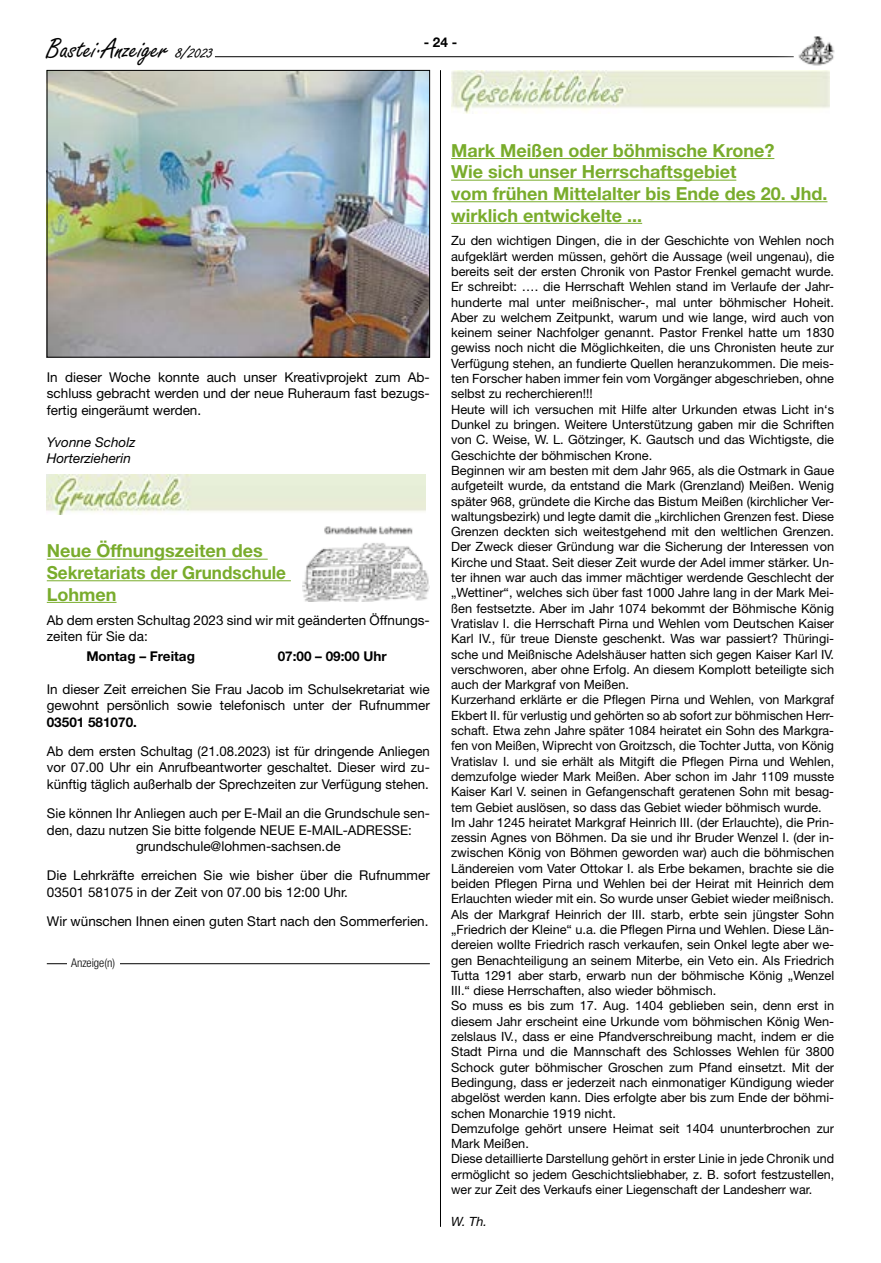
<style>
.page{position:relative;width:881px;height:1263px;background:#fff}
.page>*{position:absolute;margin:0;border:0;box-sizing:border-box;transform-origin:0 0}
.t1{font:28.5px "Freestyle Script";color:#000}
.t2{font:700 18px/21.6px "Helvetica Neue LT";color:#79ac2c}
.t3{font:13.5px/16.2px "Helvetica Neue LT";color:#000}
.t4{font:700 13.5px "Helvetica Neue LT";color:#000}
.t5{font:italic 13.5px/16.2px "Helvetica Neue LT";color:#000}
.t6{font:12.75px/15.3px "Helvetica Neue LT";color:#000}
.t7{font:italic 12.75px "Helvetica Neue LT";color:#000}
.t8{font:300 condensed 12px "Helvetica Neue LT";color:#000}
.s1{font-size:18px}
</style>
<div class="page">
<hr style="left:215px;top:56px;width:578px;height:1px;background:#000">
<hr style="left:440px;top:70px;width:1px;height:1157px;background:#000">
<div style="left:768px;top:5px;width:96px;height:91px;background:#fff"></div>
<img style="left:798px;top:36px;width:35px;height:29px">
<img style="left:451px;top:70px;width:378px;height:44px">
<hr style="left:451px;top:158px;width:323px;height:1px;background:#79ac2c">
<hr style="left:451px;top:180px;width:285px;height:1px;background:#79ac2c">
<hr style="left:451px;top:201px;width:376px;height:1px;background:#79ac2c">
<hr style="left:451px;top:223px;width:191px;height:1px;background:#79ac2c">
<img style="left:49px;top:72px;width:378px;height:283px">
<div style="left:47px;top:70px;width:382px;height:287px;border:1px solid #000"></div>
<img style="left:47px;top:474px;width:378px;height:40px">
<hr style="left:47px;top:559px;width:220px;height:1px;background:#79ac2c">
<hr style="left:47px;top:580px;width:244px;height:1px;background:#79ac2c">
<hr style="left:47px;top:602px;width:69px;height:1px;background:#79ac2c">
<img style="left:302px;top:526px;width:127px;height:76px">
<hr style="left:47px;top:963px;width:382px;height:1px;background:#000">
<div style="left:67px;top:959px;width:52px;height:7px;background:#fff"></div>
<h1 class="t1" style="left:47px;top:32px;width:167px">Bastei·Anzeiger <span class="s1">8/2023</span></h1>
<p class="t4" style="left:423px;top:34px;width:35px">- 24 -</p>
<p class="t3" style="left:47px;top:369px;width:384px;text-align:justify">In dieser Woche konnte auch unser Kreativprojekt zum Ab&shy;schluss gebracht werden und der neue Ruheraum fast bezugs&shy;fertig eingeräumt werden.</p>
<p class="t5" style="left:47px;top:434px;width:90px">Yvonne Scholz<br>Horterzieherin</p>
<h2 class="t2" style="left:47px;top:540px;width:241px">Neue Öffnungszeiten des<br>Sekretariats der Grundschule<br>Lohmen</h2>
<p class="t3" style="left:47px;top:612px;width:384px">Ab dem ersten Schultag 2023 sind wir mit geänderten Öffnungs&shy;zeiten für Sie da:</p>
<p class="t4" style="left:86px;top:648px;width:110px">Montag – Freitag</p>
<p class="t4" style="left:277px;top:648px;width:110px">07:00 – 09:00 Uhr</p>
<p class="t3" style="left:47px;top:681px;width:384px">In dieser Zeit erreichen Sie Frau Jacob im Schulsekretariat wie gewohnt persönlich sowie telefonisch unter der Rufnummer</p>
<p class="t4" style="left:47px;top:713px;width:92px">03501 581070.</p>
<p class="t3" style="left:47px;top:743px;width:384px;text-align:justify">Ab dem ersten Schultag (21.08.2023) ist für dringende Anliegen vor 07.00 Uhr ein Anrufbeantworter geschaltet. Dieser wird zu&shy;künftig täglich außerhalb der Sprechzeiten zur Verfügung stehen.</p>
<p class="t3" style="left:47px;top:805px;width:384px">Sie können Ihr Anliegen auch per E-Mail an die Grundschule sen-</p>
<p class="t3" style="left:47px;top:821px;width:366px">den, dazu nutzen Sie bitte folgende NEUE E-MAIL-ADRESSE:</p>
<p class="t3" style="left:136px;top:838px;width:206px">grundschule@lohmen-sachsen.de</p>
<p class="t3" style="left:47px;top:867px;width:384px">Die Lehrkräfte erreichen Sie wie bisher über die Rufnummer<br>03501 581075 in der Zeit von 07.00 bis 12:00 Uhr.</p>
<p class="t3" style="left:47px;top:913px;width:383px">Wir wünschen Ihnen einen guten Start nach den Sommerferien.</p>
<p class="t8" style="left:71px;top:956px;width:45px">Anzeige(n)</p>
<h2 class="t2" style="left:451px;top:139px;width:377px">Mark Meißen oder böhmische Krone?<br>Wie sich unser Herrschaftsgebiet<br>vom frühen Mittelalter bis Ende des 20. Jhd. wirklich entwickelte ...</h2>
<p class="t6" style="left:451px;top:233px;width:384px">Zu den wichtigen Dingen, die in der Geschichte von Wehlen noch aufgeklärt werden müssen, gehört die Aussage (weil ungenau), die bereits seit der ersten Chronik von Pastor Frenkel gemacht wurde.<br>Er schreibt: …. die Herrschaft Wehlen stand im Verlaufe der Jahr&shy;hunderte mal unter meißnischer-, mal unter böhmischer Hoheit.<br>Aber zu welchem Zeitpunkt, warum und wie lange, wird auch von keinem seiner Nachfolger genannt. Pastor Frenkel hatte um 1830 gewiss noch nicht die Möglichkeiten, die uns Chronisten heute zur Verfügung stehen, an fundierte Quellen heranzukommen. Die meis&shy;ten Forscher haben immer fein vom Vorgänger abgeschrieben, ohne selbst zu recherchieren!!!<br>Heute will ich versuchen mit Hilfe alter Urkunden etwas Licht in‘s Dunkel zu bringen. Weitere Unterstützung gaben mir die Schriften von C. Weise, W. L. Götzinger, K. Gautsch und das Wichtigste, die Geschichte der böhmischen Krone.<br>Beginnen wir am besten mit dem Jahr 965, als die Ostmark in Gaue aufgeteilt wurde, da entstand die Mark (Grenzland) Meißen. Wenig später 968, gründete die Kirche das Bistum Meißen (kirchlicher Ver&shy;waltungsbezirk) und legte damit die „kirchlichen Grenzen fest. Diese Grenzen deckten sich weitestgehend mit den weltlichen Grenzen.<br>Der Zweck dieser Gründung war die Sicherung der Interessen von Kirche und Staat. Seit dieser Zeit wurde der Adel immer stärker. Un&shy;ter ihnen war auch das immer mächtiger werdende Geschlecht der „Wettiner“, welches sich über fast 1000 Jahre lang in der Mark Mei&shy;ßen festsetzte. Aber im Jahr 1074 bekommt der Böhmische König Vratislav I. die Herrschaft Pirna und Wehlen vom Deutschen Kaiser Karl IV., für treue Dienste geschenkt. Was war passiert? Thüringi&shy;sche und Meißnische Adelshäuser hatten sich gegen Kaiser Karl IV. verschworen, aber ohne Erfolg. An diesem Komplott beteiligte sich auch der Markgraf von Meißen.<br>Kurzerhand erklärte er die Pflegen Pirna und Wehlen, von Markgraf Ekbert II. für verlustig und gehörten so ab sofort zur böhmischen Herr&shy;schaft. Etwa zehn Jahre später 1084 heiratet ein Sohn des Markgra&shy;fen von Meißen, Wiprecht von Groitzsch, die Tochter Jutta, von König Vratislav I. und sie erhält als Mitgift die Pflegen Pirna und Wehlen, demzufolge wieder Mark Meißen. Aber schon im Jahr 1109 musste Kaiser Karl V. seinen in Gefangenschaft geratenen Sohn mit besag&shy;tem Gebiet auslösen, so dass das Gebiet wieder böhmisch wurde.<br>Im Jahr 1245 heiratet Markgraf Heinrich III. (der Erlauchte), die Prin&shy;zessin Agnes von Böhmen. Da sie und ihr Bruder Wenzel I. (der in&shy;zwischen König von Böhmen geworden war) auch die böhmischen Ländereien vom Vater Ottokar I. als Erbe bekamen, brachte sie die beiden Pflegen Pirna und Wehlen bei der Heirat mit Heinrich dem Erlauchten wieder mit ein. So wurde unser Gebiet wieder meißnisch.<br>Als der Markgraf Heinrich der III. starb, erbte sein jüngster Sohn „Friedrich der Kleine“ u.a. die Pflegen Pirna und Wehlen. Diese Län&shy;dereien wollte Friedrich rasch verkaufen, sein Onkel legte aber we&shy;gen Benachteiligung an seinem Miterbe, ein Veto ein. Als Friedrich Tutta 1291 aber starb, erwarb nun der böhmische König „Wenzel III.“ diese Herrschaften, also wieder böhmisch.<br>So muss es bis zum 17. Aug. 1404 geblieben sein, denn erst in diesem Jahr erscheint eine Urkunde vom böhmischen König Wen&shy;zelslaus IV., dass er eine Pfandverschreibung macht, indem er die Stadt Pirna und die Mannschaft des Schlosses Wehlen für 3800<br>Schock guter böhmischer Groschen zum Pfand einsetzt. Mit der Bedingung, dass er jederzeit nach einmonatiger Kündigung wieder abgelöst werden kann. Dies erfolgte aber bis zum Ende der böhmi&shy;schen Monarchie 1919 nicht.<br>Demzufolge gehört unsere Heimat seit 1404 ununterbrochen zur Mark Meißen.<br>Diese detaillierte Darstellung gehört in erster Linie in jede Chronik und ermöglicht so jedem Geschichtsliebhaber, z. B. sofort festzustellen, wer zur Zeit des Verkaufs einer Liegenschaft der Landesherr war.</p>
<p class="t7" style="left:451px;top:1213px;width:37px">W. Th.</p>
</div>
